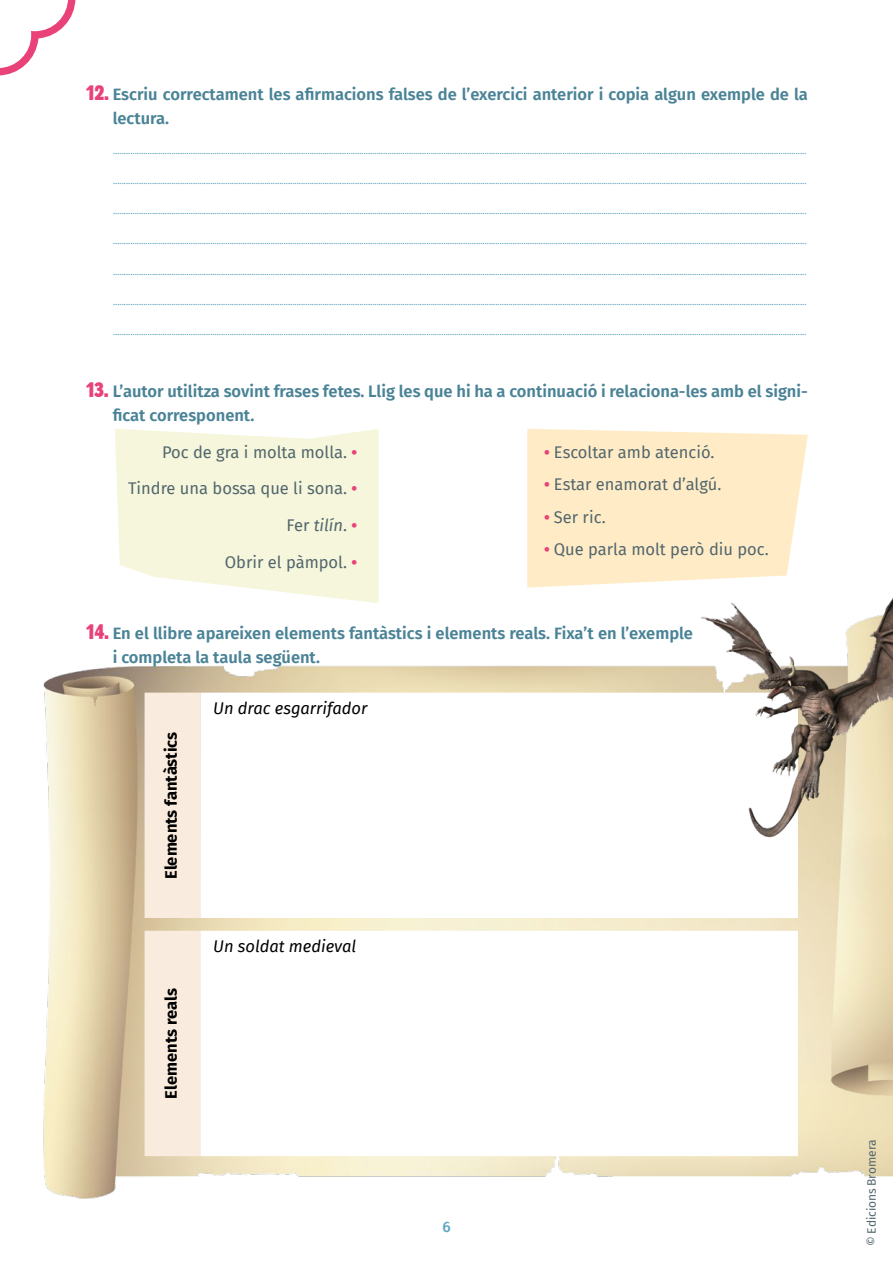
<style>
.page{position:relative;width:893px;height:1263px;background:#fff}
.page>*{position:absolute;margin:0;border:0;box-sizing:border-box;transform-origin:0 0}
.Activitat{font:600 16.5px/24px "Fira Sans";color:#4a8396}
.Text_activitats{font:16.5px "Fira Sans";color:#52666c}
.Text{font:italic 16.5px "Fira Sans";color:#000}
.Text-2{font:700 16.5px "Fira Sans";color:#000}
.Text_activitats-2{font:italic 16.5px "Fira Sans";color:#52666c}
.t1{font:500 15px "Fira Sans";color:#5ea5c0}
.t2{font:12px "Fira Sans";letter-spacing:-.005em;color:#52666c}
.Text_activitats-3{font:9px "Fira Sans";color:#5ea5c0}
.s1{font-family:"Block Berthold";font-weight:400;font-stretch:condensed;font-size:21px;color:#e94278}
.s2{font-weight:700;color:#e94278}
.s3{font-style:normal}
.s4{font-weight:700;font-style:normal;color:#e94278}
</style>
<div class="page">
<div style="left:527px;top:429px;width:281px;height:130px;background:#ffecc7"></div>
<div style="left:115px;top:429px;width:263px;height:130px;background:#f5f6db"></div>
<img style="left:43px;top:559px;width:850px;height:640px">
<svg style="left:0;top:0;width:75px;height:75px"></svg>
<div style="left:145px;top:693px;width:56px;height:463px;background:#f9ecde"></div>
<svg style="left:201px;top:693px;width:597px;height:463px"></svg>
<img style="left:688px;top:549px;width:205px;height:313px">
<p class="Activitat" style="left:113px;top:82px;width:697px;text-indent:-28px"><span class="s1">12.</span> Escriu correctament les afirmacions falses de l’exercici anterior i copia algun exemple de la lectura.</p>
<p class="Text_activitats-3" style="left:113px;top:145px;width:695px">.................................................................................................................................................................................................................................................................................................................................</p>
<p class="Text_activitats-3" style="left:113px;top:175px;width:695px">.................................................................................................................................................................................................................................................................................................................................</p>
<p class="Text_activitats-3" style="left:113px;top:205px;width:695px">.................................................................................................................................................................................................................................................................................................................................</p>
<p class="Text_activitats-3" style="left:113px;top:235px;width:695px">.................................................................................................................................................................................................................................................................................................................................</p>
<p class="Text_activitats-3" style="left:113px;top:265px;width:695px">.................................................................................................................................................................................................................................................................................................................................</p>
<p class="Text_activitats-3" style="left:113px;top:295px;width:695px">.................................................................................................................................................................................................................................................................................................................................</p>
<p class="Text_activitats-3" style="left:113px;top:325px;width:695px">.................................................................................................................................................................................................................................................................................................................................</p>
<p class="Activitat" style="left:113px;top:378px;width:697px;text-indent:-28px"><span class="s1">13.</span> L’autor utilitza sovint frases fetes. Llig les que hi ha a continuació i relaciona-les amb el signi&shy;ficat corresponent.</p>
<p class="Text_activitats" style="left:162px;top:439px;width:197px">Poc de gra i molta molla. <span class="s2">•</span></p>
<p class="Text_activitats" style="left:128px;top:476px;width:231px">Tindre una bossa que li sona. <span class="s2">•</span></p>
<p class="Text_activitats-2" style="left:286px;top:513px;width:72px"><span class="s3">Fer</span> tilín<span class="s3">.</span> <span class="s4">•</span></p>
<p class="Text_activitats" style="left:225px;top:550px;width:134px">Obrir el pàmpol. <span class="s2">•</span></p>
<p class="Text_activitats" style="left:544px;top:439px;width:172px"><span class="s2">•</span> Escoltar amb atenció.</p>
<p class="Text_activitats" style="left:544px;top:472px;width:179px"><span class="s2">•</span> Estar enamorat d’algú.</p>
<p class="Text_activitats" style="left:544px;top:504px;width:63px"><span class="s2">•</span> Ser ric.</p>
<p class="Text_activitats" style="left:544px;top:537px;width:226px"><span class="s2">•</span> Que parla molt però diu poc.</p>
<p class="Activitat" style="left:113px;top:620px;width:582px;text-indent:-28px"><span class="s1">14.</span> En el llibre apareixen elements fantàstics i elements reals. Fixa’t en l’exemple i completa la taula següent.</p>
<p class="Text-2" style="left:157px;top:879px;width:149px;rotate:-90deg">Elements fantàstics</p>
<p class="Text-2" style="left:157px;top:1098px;width:112px;rotate:-90deg">Elements reals</p>
<p class="Text" style="left:213px;top:696px;width:156px">Un drac esgarrifador</p>
<p class="Text" style="left:213px;top:934px;width:144px">Un soldat medieval</p>
<h2 class="t1" style="left:442px;top:1214px;width:10px">6</h2>
<h3 class="t2" style="left:863px;top:1246px;width:108px;rotate:-90deg">© Edicions Bromera</h3>
</div>
